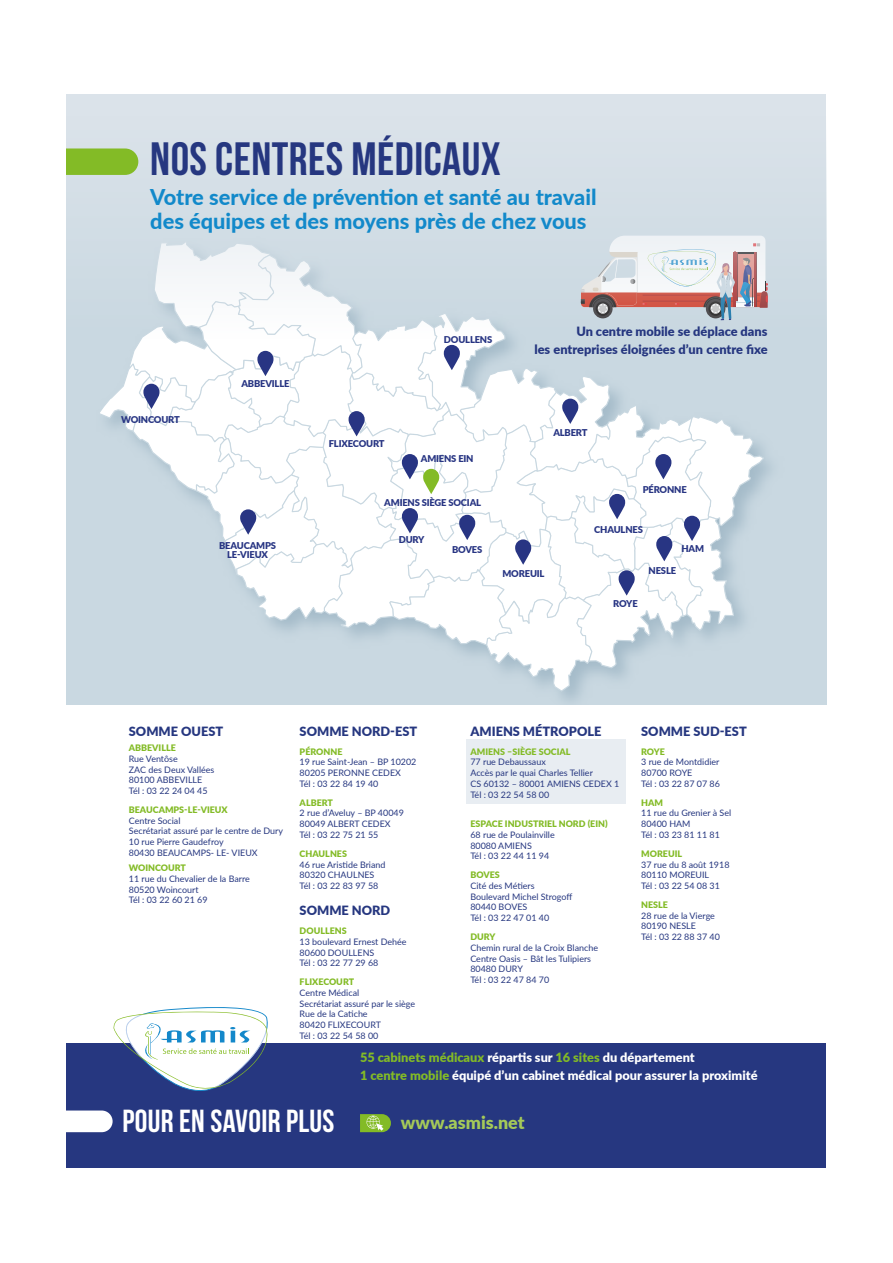
<style>
.page{position:relative;width:893px;height:1263px;background:#fff}
.page>*{position:absolute;margin:0;border:0;box-sizing:border-box;transform-origin:0 0}
.t1{font:700 46.65px "Bebas Neue";letter-spacing:.01em;color:#263780}
.t2{font:700 31.95px "Bebas Neue";letter-spacing:.01em;color:#fff}
.t3{font:800 21.75px/23.4px "Lato";color:#1289ca}
.t4{font:900 17.85px "Lato";color:#a4c959}
.t5{font:900 12.75px/17.9px "Lato";color:#263780;text-align:right}
.t6{font:900 12.75px/17.9px "Lato";color:#fff}
.t7{font:900 9.45px/9.4px "Lato";letter-spacing:-.02em;color:#283583;text-align:center}
.t8{font:9px/10.6px "Lato";color:#263780}
.t9{font:900 9px "Lato";color:#83bb26}
.s1{color:#83bb26}
</style>
<div class="page">
<div style="left:466px;top:739px;width:160px;height:64px;background:#e8edf2"></div>
<div style="left:67px;top:94px;width:759px;height:610px;background:#dbe3ea"></div>
<div style="left:67px;top:116px;width:759px;height:588px;background:#d3dee6"></div>
<svg style="left:98px;top:235px;width:670px;height:469px"></svg>
<svg style="left:67px;top:148px;width:71px;height:27px;background:#87bd30"></svg>
<div style="left:67px;top:1043px;width:759px;height:125px;background:#263780"></div>
<svg style="left:67px;top:1110px;width:46px;height:22px"></svg>
<svg style="left:360px;top:1114px;width:31px;height:18px"></svg>
<svg style="left:113px;top:1007px;width:155px;height:84px"></svg>
<h1 class="t1" style="left:150px;top:133px;width:352px">NOS CENTRES MÉDICAUX</h1>
<h3 class="t3" style="left:150px;top:185px;width:448px">Votre service de prévention et santé au travail des équipes et des moyens près de chez vous</h3>
<p class="t7" style="left:121px;top:415px;width:60px">WOINCOURT</p>
<p class="t7" style="left:241px;top:378px;width:50px">ABBEVILLE</p>
<p class="t7" style="left:444px;top:334px;width:50px">DOULLENS</p>
<h3 class="t5" style="left:534px;top:322px;width:235px">Un centre mobile se déplace dans<br>les entreprises éloignées d’un centre fixe</h3>
<p class="t7" style="left:329px;top:438px;width:57px">FLIXECOURT</p>
<p class="t7" style="left:421px;top:453px;width:54px">AMIENS EIN</p>
<p class="t7" style="left:384px;top:497px;width:98px">AMIENS SIÈGE SOCIAL</p>
<p class="t7" style="left:399px;top:534px;width:27px">DURY</p>
<p class="t7" style="left:219px;top:540px;width:58px">BEAUCAMPS<br>LE-VIEUX</p>
<p class="t7" style="left:452px;top:544px;width:32px">BOVES</p>
<p class="t7" style="left:553px;top:428px;width:36px">ALBERT</p>
<p class="t7" style="left:502px;top:568px;width:44px">MOREUIL</p>
<p class="t7" style="left:643px;top:484px;width:46px">PÉRONNE</p>
<p class="t7" style="left:594px;top:524px;width:50px">CHAULNES</p>
<p class="t7" style="left:681px;top:543px;width:24px">HAM</p>
<p class="t7" style="left:613px;top:598px;width:26px">ROYE</p>
<p class="t7" style="left:649px;top:565px;width:29px">NESLE</p>
<h3 class="t5" style="left:129px;top:722px;width:96px">SOMME OUEST</h3>
<p class="t9" style="left:129px;top:741px;width:49px">ABBEVILLE</p>
<p class="t8" style="left:129px;top:753px;width:87px">Rue Ventôse<br>ZAC des Deux Vallées<br>80100 ABBEVILLE<br>Tél : 03 22 24 04 45</p>
<p class="t9" style="left:129px;top:803px;width:100px">BEAUCAMPS-LE-VIEUX</p>
<p class="t8" style="left:129px;top:815px;width:156px">Centre Social<br>Secrétariat assuré par le centre de Dury<br>10 rue Pierre Gaudefroy<br>80430 BEAUCAMPS- LE- VIEUX</p>
<p class="t9" style="left:129px;top:861px;width:59px">WOINCOURT</p>
<p class="t8" style="left:129px;top:873px;width:123px">11 rue du Chevalier de la Barre<br>80520 Woincourt<br>Tél : 03 22 60 21 69</p>
<h3 class="t5" style="left:300px;top:722px;width:119px">SOMME NORD-EST</h3>
<p class="t9" style="left:300px;top:745px;width:44px">PÉRONNE</p>
<p class="t8" style="left:300px;top:756px;width:118px">19 rue Saint-Jean – BP 10202<br>80205 PERONNE CEDEX<br>Tél : 03 22 84 19 40</p>
<p class="t9" style="left:300px;top:796px;width:35px">ALBERT</p>
<p class="t8" style="left:300px;top:807px;width:106px">2 rue d’Aveluy – BP 40049<br>80049 ALBERT CEDEX<br>Tél : 03 22 75 21 55</p>
<p class="t9" style="left:300px;top:847px;width:49px">CHAULNES</p>
<p class="t8" style="left:300px;top:859px;width:87px">46 rue Aristide Briand<br>80320 CHAULNES<br>Tél : 03 22 83 97 58</p>
<h3 class="t5" style="left:300px;top:901px;width:92px">SOMME NORD</h3>
<p class="t9" style="left:300px;top:924px;width:49px">DOULLENS</p>
<p class="t8" style="left:300px;top:936px;width:108px">13 boulevard Ernest Dehée<br>80600 DOULLENS<br>Tél : 03 22 77 29 68</p>
<p class="t9" style="left:300px;top:975px;width:56px">FLIXECOURT</p>
<p class="t8" style="left:300px;top:987px;width:117px">Centre Médical<br>Secrétariat assuré par le siège<br>Rue de la Catiche<br>80420 FLIXECOURT<br>Tél : 03 22 54 58 00</p>
<h3 class="t5" style="left:470px;top:722px;width:132px">AMIENS MÉTROPOLE</h3>
<p class="t9" style="left:470px;top:745px;width:102px">AMIENS –SIÈGE SOCIAL</p>
<p class="t8" style="left:470px;top:756px;width:150px">77 rue Debaussaux<br>Accès par le quai Charles Tellier<br>CS 60132 – 80001 AMIENS CEDEX 1<br>Tél : 03 22 54 58 00</p>
<p class="t9" style="left:470px;top:817px;width:139px">ESPACE INDUSTRIEL NORD (EIN)</p>
<p class="t8" style="left:470px;top:829px;width:86px">68 rue de Poulainville<br>80080 AMIENS<br>Tél : 03 22 44 11 94</p>
<p class="t9" style="left:470px;top:868px;width:31px">BOVES</p>
<p class="t8" style="left:470px;top:880px;width:103px">Cité des Métiers<br>Boulevard Michel Strogoff<br>80440 BOVES<br>Tél : 03 22 47 01 40</p>
<p class="t9" style="left:470px;top:930px;width:26px">DURY</p>
<p class="t8" style="left:470px;top:942px;width:129px">Chemin rural de la Croix Blanche<br>Centre Oasis – Bât les Tulipiers<br>80480 DURY<br>Tél : 03 22 47 84 70</p>
<h3 class="t5" style="left:641px;top:722px;width:107px">SOMME SUD-EST</h3>
<p class="t9" style="left:641px;top:745px;width:25px">ROYE</p>
<p class="t8" style="left:641px;top:756px;width:80px">3 rue de Montdidier<br>80700 ROYE<br>Tél : 03 22 87 07 86</p>
<p class="t9" style="left:641px;top:796px;width:23px">HAM</p>
<p class="t8" style="left:641px;top:807px;width:91px">11 rue du Grenier à Sel<br>80400 HAM<br>Tél : 03 23 81 11 81</p>
<p class="t9" style="left:641px;top:847px;width:42px">MOREUIL</p>
<p class="t8" style="left:641px;top:859px;width:90px">37 rue du 8 août 1918<br>80110 MOREUIL<br>Tél : 03 22 54 08 31</p>
<p class="t9" style="left:641px;top:898px;width:28px">NESLE</p>
<p class="t8" style="left:641px;top:910px;width:80px">28 rue de la Vierge<br>80190 NESLE<br>Tél : 03 22 88 37 40</p>
<h3 class="t6" style="left:360px;top:1048px;width:399px"><span class="s1">55 cabinets médicaux</span> répartis sur <span class="s1">16 sites</span> du département<br><span class="s1">1 centre mobile</span> équipé d’un cabinet médical pour assurer la proximité</h3>
<h2 class="t2" style="left:122px;top:1103px;width:214px">POUR EN SAVOIR PLUS</h2>
<h3 class="t4" style="left:401px;top:1108px;width:125px">www.asmis.net</h3>
</div>
